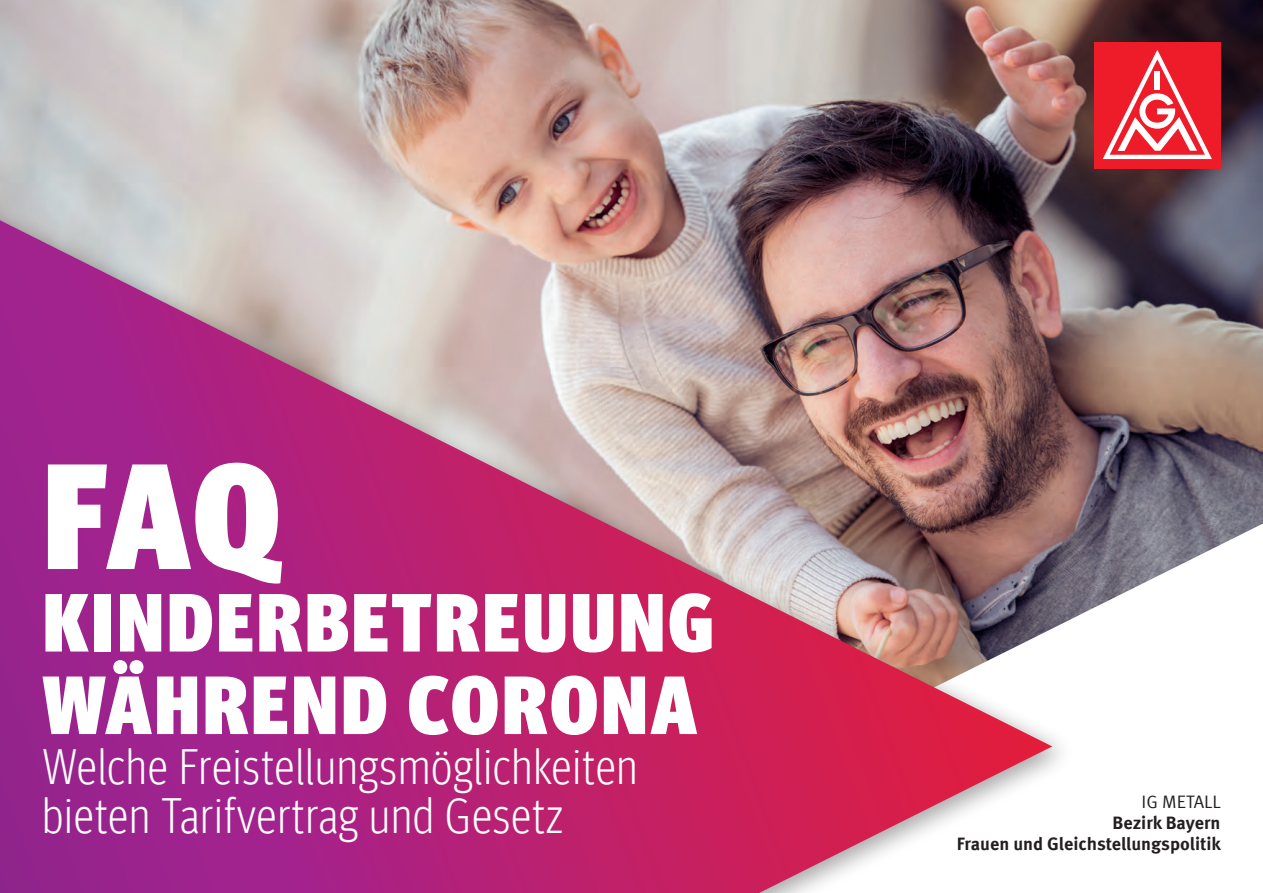
<style>
.page{position:relative;width:1263px;height:893px;background:#fff}
.page>*{position:absolute;margin:0;border:0;box-sizing:border-box;transform-origin:0 0}
.t1{font:900 condensed 150px "Meta Head IGM";color:#fff}
.t2{font:900 condensed 82.5px/82.5px "Meta Head IGM";letter-spacing:.04em;color:#fff}
.t3{font:300 condensed 49.5px/49.5px "Meta Head IGM";letter-spacing:.03em;color:#fff}
.t4{font:700 18px/21px "Meta IGM";color:#231f20;text-align:right}
.t5{font:18px "Meta IGM";color:#231f20}
</style>
<div class="page">
<img style="left:0;top:0;width:1263px;height:524px">
<svg style="left:1076px;top:524px;width:186px;height:93px"></svg>
<div style="left:0;top:106px;width:1076px;height:787px;background:#231f20;opacity:.4"></div>
<img style="left:0;top:220px;width:1052px;height:673px">
<div style="left:1094px;top:43px;width:126px;height:126px;background:#ee1c28"></div>
<svg style="left:1103px;top:50px;width:109px;height:109px"></svg>
<h1 class="t1" style="left:43px;top:396px;width:238px">FAQ</h1>
<h2 class="t2" style="left:43px;top:576px;width:672px">KINDERBETREUUNG<br>WÄHREND CORONA</h2>
<p class="t3" style="left:43px;top:738px;width:596px">Welche Freistellungsmöglichkeiten bieten Tarifvertrag und Gesetz</p>
<p class="t5" style="left:1141px;top:788px;width:81px">IG METALL</p>
<p class="t4" style="left:957px;top:811px;width:266px">Bezirk Bayern<br>Frauen und Gleichstellungspolitik</p>
</div>
